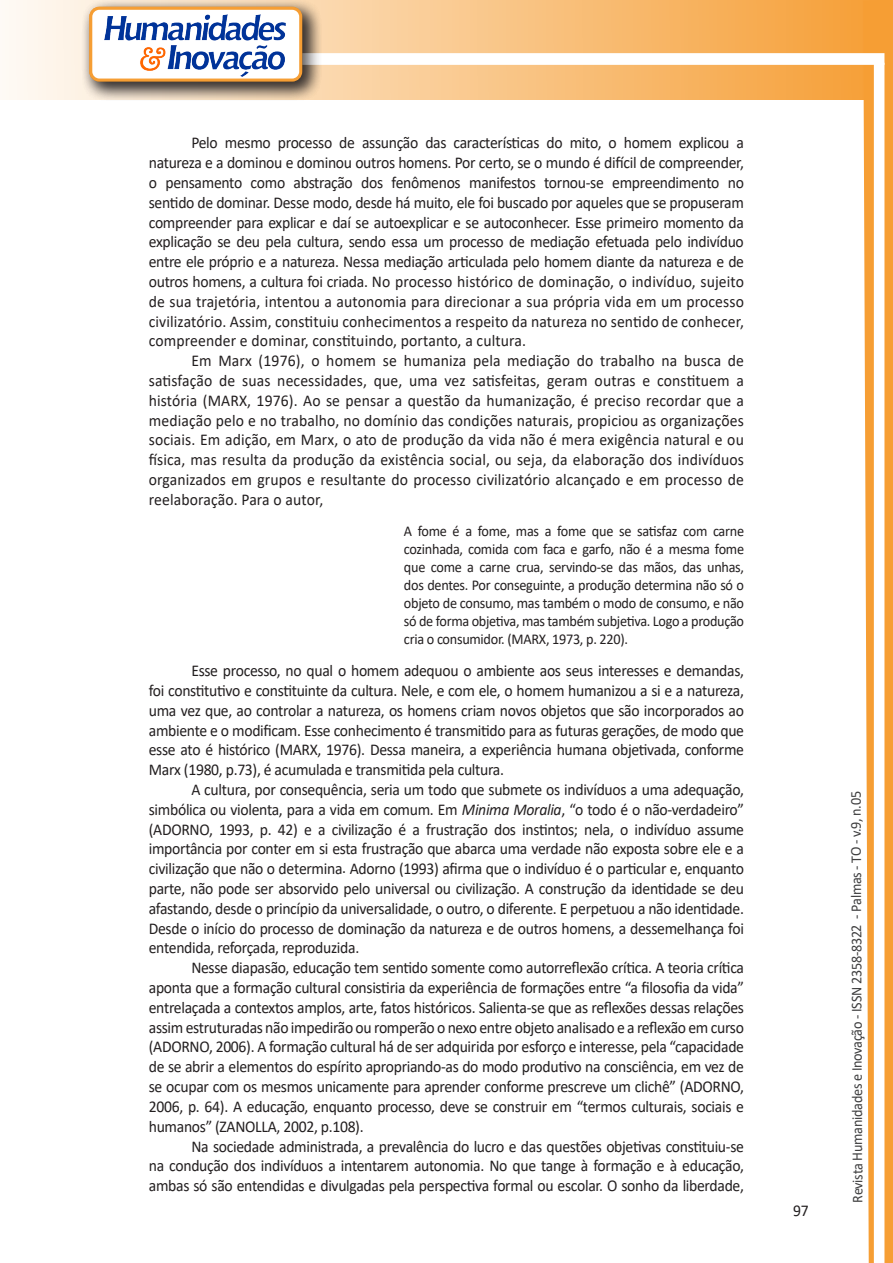
<style>
.page{position:relative;width:893px;height:1263px;background:#fff}
.page>*{position:absolute;margin:0;border:0;box-sizing:border-box;transform-origin:0 0}
.texto{font:16.5px/19.8px "Calibri";letter-spacing:-.02em;color:#231f20;text-align:justify;scale:.95 1}
.citacao{font:15px/18px "Calibri";letter-spacing:-.02em;color:#231f20;text-align:justify;scale:.95 1}
.t1{font:15px "Calibri";letter-spacing:-.025em;color:#3e3e3f;scale:.95 1}
.s1{font-style:italic}
</style>
<div class="page">
<svg style="left:5px;top:0;width:858px;height:100px;background:#f9c484"></svg>
<div style="left:302px;top:53px;width:582px;height:12px;background:#fff;border:2px solid #fff"></div>
<svg style="left:863px;top:0;width:30px;height:1263px"></svg>
<div style="left:81px;top:0;width:241px;height:102px;background:#231f20;opacity:.75"></div>
<div style="left:91px;top:8px;width:210px;height:72px;background:#fff;border-radius:9px"></div>
<img style="left:104px;top:14px;width:181px;height:62px">
<div style="left:89px;top:7px;width:213px;height:75px;border:3px solid #f69e34;border-radius:9px"></div>
<p class="texto" style="left:149px;top:133px;width:628px;text-indent:43px">Pelo mesmo processo de assunção das características do mito, o homem explicou a natureza e a dominou e dominou outros homens. Por certo, se o mundo é difícil de compreender, o pensamento como abstração dos fenômenos manifestos tornou-se empreendimento no sentido de dominar. Desse modo, desde há muito, ele foi buscado por aqueles que se propuseram compreender para explicar e daí se autoexplicar e se autoconhecer. Esse primeiro momento da explicação se deu pela cultura, sendo essa um processo de mediação efetuada pelo indivíduo entre ele próprio e a natureza. Nessa mediação articulada pelo homem diante da natureza e de outros homens, a cultura foi criada. No processo histórico de dominação, o indivíduo, sujeito de sua trajetória, intentou a autonomia para direcionar a sua própria vida em um processo civilizatório. Assim, constituiu conhecimentos a respeito da natureza no sentido de conhecer, compreender e dominar, constituindo, portanto, a cultura.</p>
<p class="texto" style="left:149px;top:350px;width:628px;text-indent:43px">Em Marx (1976), o homem se humaniza pela mediação do trabalho na busca de satisfação de suas necessidades, que, uma vez satisfeitas, geram outras e constituem a história (MARX, 1976). Ao se pensar a questão da humanização, é preciso recordar que a mediação pelo e no trabalho, no domínio das condições naturais, propiciou as organizações sociais. Em adição, em Marx, o ato de produção da vida não é mera exigência natural e ou física, mas resulta da produção da existência social, ou seja, da elaboração dos indivíduos organizados em grupos e resultante do processo civilizatório alcançado e em processo de reelaboração. Para o autor,</p>
<p class="citacao" style="left:404px;top:521px;width:360px">A fome é a fome, mas a fome que se satisfaz com carne cozinhada, comida com faca e garfo, não é a mesma fome que come a carne crua, servindo-se das mãos, das unhas, dos dentes. Por conseguinte, a produção determina não só o objeto de consumo, mas também o modo de consumo, e não só de forma objetiva, mas também subjetiva. Logo a produção cria o consumidor. (MARX, 1973, p. 220).</p>
<p class="texto" style="left:149px;top:660px;width:628px;text-indent:43px">Esse processo, no qual o homem adequou o ambiente aos seus interesses e demandas, foi constitutivo e constituinte da cultura. Nele, e com ele, o homem humanizou a si e a natureza, uma vez que, ao controlar a natureza, os homens criam novos objetos que são incorporados ao ambiente e o modificam. Esse conhecimento é transmitido para as futuras gerações, de modo que esse ato é histórico (MARX, 1976). Dessa maneira, a experiência humana objetivada, conforme Marx (1980, p.73), é acumulada e transmitida pela cultura.</p>
<p class="texto" style="left:149px;top:779px;width:628px;text-indent:43px">A cultura, por consequência, seria um todo que submete os indivíduos a uma adequação, simbólica ou violenta, para a vida em comum. Em <span class="s1">Minima Moralia</span>, “o todo é o não-verdadeiro” (ADORNO, 1993, p. 42) e a civilização é a frustração dos instintos; nela, o indivíduo assume importância por conter em si esta frustração que abarca uma verdade não exposta sobre ele e a civilização que não o determina. Adorno (1993) afirma que o indivíduo é o particular e, enquanto parte, não pode ser absorvido pelo universal ou civilização. A construção da identidade se deu afastando, desde o princípio da universalidade, o outro, o diferente. E perpetuou a não identidade.<br>Desde o início do processo de dominação da natureza e de outros homens, a dessemelhança foi entendida, reforçada, reproduzida.</p>
<p class="texto" style="left:149px;top:957px;width:628px;text-indent:43px">Nesse diapasão, educação tem sentido somente como autorreflexão crítica. A teoria crítica aponta que a formação cultural consistiria da experiência de formações entre “a filosofia da vida” entrelaçada a contextos amplos, arte, fatos históricos. Salienta-se que as reflexões dessas relações assim estruturadas não impedirão ou romperão o nexo entre objeto analisado e a reflexão em curso (ADORNO, 2006). A formação cultural há de ser adquirida por esforço e interesse, pela “capacidade de se abrir a elementos do espírito apropriando-as do modo produtivo na consciência, em vez de se ocupar com os mesmos unicamente para aprender conforme prescreve um clichê” (ADORNO, 2006, p. 64). A educação, enquanto processo, deve se construir em “termos culturais, sociais e humanos” (ZANOLLA, 2002, p.108).</p>
<p class="texto" style="left:149px;top:1136px;width:628px;text-indent:43px">Na sociedade administrada, a prevalência do lucro e das questões objetivas constituiu-se na condução dos indivíduos a intentarem autonomia. No que tange à formação e à educação, ambas só são entendidas e divulgadas pela perspectiva formal ou escolar. O sonho da liberdade,</p>
<p class="texto" style="left:793px;top:1200px;width:18px">97</p>
<p class="t1" style="left:846px;top:1203px;width:435px;rotate:-90deg">Revista Humanidades e Inovação - ISSN 2358-8322 - Palmas - TO - v.9, n.05</p>
</div>
